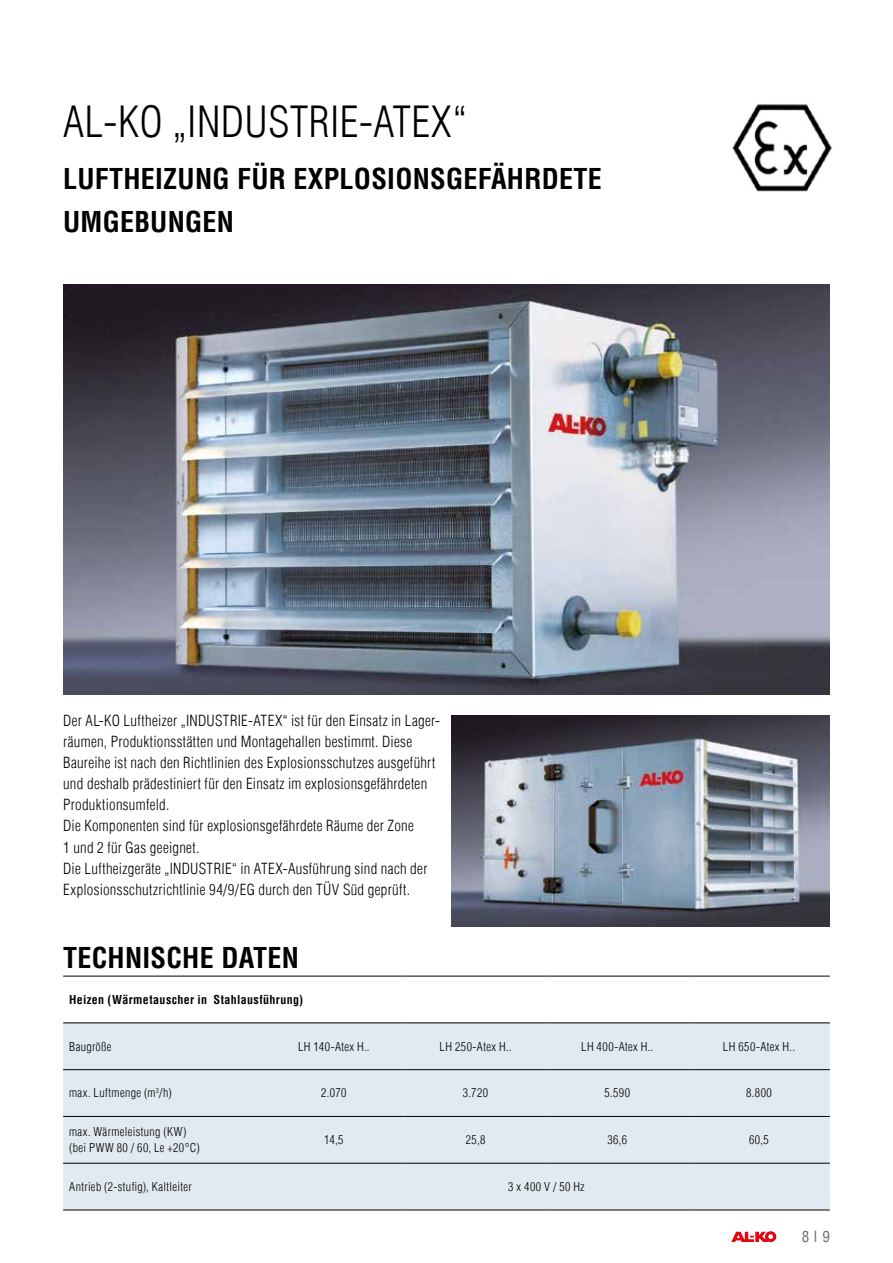
<style>
.page{position:relative;width:893px;height:1263px;background:#fff}
.page>*{position:absolute;margin:0;border:0;box-sizing:border-box;transform-origin:0 0}
.t1{font:300 condensed 42px "Helvetica Com";letter-spacing:.01em;color:#000}
.t2{font:700 condensed 28.05px/42.2px "Helvetica Com";letter-spacing:.01em;color:#000}
.t3{font:300 condensed 15px/21px "Helvetica Com";letter-spacing:.02em;color:#000}
.t4{font:condensed 15px "Helvetica Com";color:#706f6f}
.t5{font:300 condensed 12px/16.5px "Helvetica Com";letter-spacing:.035em;color:#000}
.t6{font:700 condensed 12px "Helvetica Com";letter-spacing:.03em;color:#000}
</style>
<div class="page">
<svg style="left:731px;top:1231px;width:46px;height:11px"></svg>
<img style="left:63px;top:284px;width:767px;height:411px">
<div style="left:63px;top:1023px;width:767px;height:186px;background:#e1eaf0"></div>
<hr style="left:63px;top:976px;width:200px;height:1px;background:#000">
<hr style="left:263px;top:976px;width:142px;height:1px;background:#000">
<hr style="left:405px;top:976px;width:141px;height:1px;background:#000">
<hr style="left:546px;top:976px;width:142px;height:1px;background:#000">
<hr style="left:688px;top:976px;width:142px;height:1px;background:#000">
<hr style="left:63px;top:1022px;width:200px;height:1px;background:#000">
<hr style="left:263px;top:1022px;width:142px;height:1px;background:#000">
<hr style="left:405px;top:1022px;width:141px;height:1px;background:#000">
<hr style="left:546px;top:1022px;width:142px;height:1px;background:#000">
<hr style="left:688px;top:1022px;width:142px;height:1px;background:#000">
<hr style="left:63px;top:1069px;width:200px;height:1px;background:#000">
<hr style="left:263px;top:1069px;width:142px;height:1px;background:#000">
<hr style="left:405px;top:1069px;width:141px;height:1px;background:#000">
<hr style="left:546px;top:1069px;width:142px;height:1px;background:#000">
<hr style="left:688px;top:1069px;width:142px;height:1px;background:#000">
<hr style="left:63px;top:1116px;width:200px;height:1px;background:#000">
<hr style="left:263px;top:1116px;width:142px;height:1px;background:#000">
<hr style="left:405px;top:1116px;width:141px;height:1px;background:#000">
<hr style="left:546px;top:1116px;width:142px;height:1px;background:#000">
<hr style="left:688px;top:1116px;width:142px;height:1px;background:#000">
<hr style="left:63px;top:1163px;width:200px;height:1px;background:#000">
<hr style="left:263px;top:1163px;width:142px;height:1px;background:#000">
<hr style="left:405px;top:1163px;width:141px;height:1px;background:#000">
<hr style="left:546px;top:1163px;width:142px;height:1px;background:#000">
<hr style="left:688px;top:1163px;width:142px;height:1px;background:#000">
<hr style="left:63px;top:1209px;width:200px;height:1px;background:#000">
<hr style="left:263px;top:1209px;width:142px;height:1px;background:#000">
<hr style="left:405px;top:1209px;width:141px;height:1px;background:#000">
<hr style="left:546px;top:1209px;width:142px;height:1px;background:#000">
<hr style="left:688px;top:1209px;width:142px;height:1px;background:#000">
<img style="left:452px;top:716px;width:378px;height:210px">
<img style="left:732px;top:104px;width:100px;height:87px">
<h1 class="t1" style="left:63px;top:95px;width:404px">AL-KO „INDUSTRIE-ATEX“</h1>
<h2 class="t2" style="left:63px;top:157px;width:540px">LUFTHEIZUNG FÜR EXPLOSIONSGEFÄHRDETE<br>UMGEBUNGEN</h2>
<p class="t3" style="left:63px;top:710px;width:378px">Der AL-KO Luftheizer „INDUSTRIE-ATEX“ ist für den Einsatz in Lager&shy;räumen, Produktionsstätten und Montagehallen bestimmt. Diese Baureihe ist nach den Richtlinien des Explosionsschutzes ausgeführt und deshalb prädestiniert für den Einsatz im explosionsgefährdeten Produktionsumfeld.<br>Die Komponenten sind für explosionsgefährdete Räume der Zone<br>1 und 2 für Gas geeignet.<br>Die Luftheizgeräte „INDUSTRIE“ in ATEX-Ausführung sind nach der Explosionsschutzrichtlinie 94/9/EG durch den TÜV Süd geprüft.</p>
<h2 class="t2" style="left:63px;top:936px;width:237px">TECHNISCHE DATEN</h2>
<p class="t6" style="left:69px;top:991px;width:236px">Heizen (Wärmetauscher in Stahlausführung)</p>
<p class="t5" style="left:69px;top:1038px;width:44px">Baugröße</p>
<p class="t5" style="left:298px;top:1038px;width:73px">LH 140-Atex H..</p>
<p class="t5" style="left:440px;top:1038px;width:73px">LH 250-Atex H..</p>
<p class="t5" style="left:581px;top:1038px;width:74px">LH 400-Atex H..</p>
<p class="t5" style="left:723px;top:1038px;width:74px">LH 650-Atex H..</p>
<p class="t5" style="left:69px;top:1085px;width:104px">max. Luftmenge (m<sup>3</sup>/h)</p>
<p class="t5" style="left:321px;top:1085px;width:27px">2.070</p>
<p class="t5" style="left:463px;top:1085px;width:27px">3.720</p>
<p class="t5" style="left:604px;top:1085px;width:27px">5.590</p>
<p class="t5" style="left:746px;top:1085px;width:27px">8.800</p>
<p class="t5" style="left:69px;top:1123px;width:132px">max. Wärmeleistung (KW) (bei PWW 80 / 60, Le +20°C)</p>
<p class="t5" style="left:324px;top:1131px;width:21px">14,5</p>
<p class="t5" style="left:466px;top:1131px;width:21px">25,8</p>
<p class="t5" style="left:607px;top:1131px;width:21px">36,6</p>
<p class="t5" style="left:749px;top:1131px;width:21px">60,5</p>
<p class="t5" style="left:69px;top:1178px;width:124px">Antrieb (2-stufig), Kaltleiter</p>
<p class="t5" style="left:508px;top:1178px;width:78px">3 x 400 V / 50 Hz</p>
<p class="t4" style="left:802px;top:1227px;width:29px">8I9</p>
</div>
